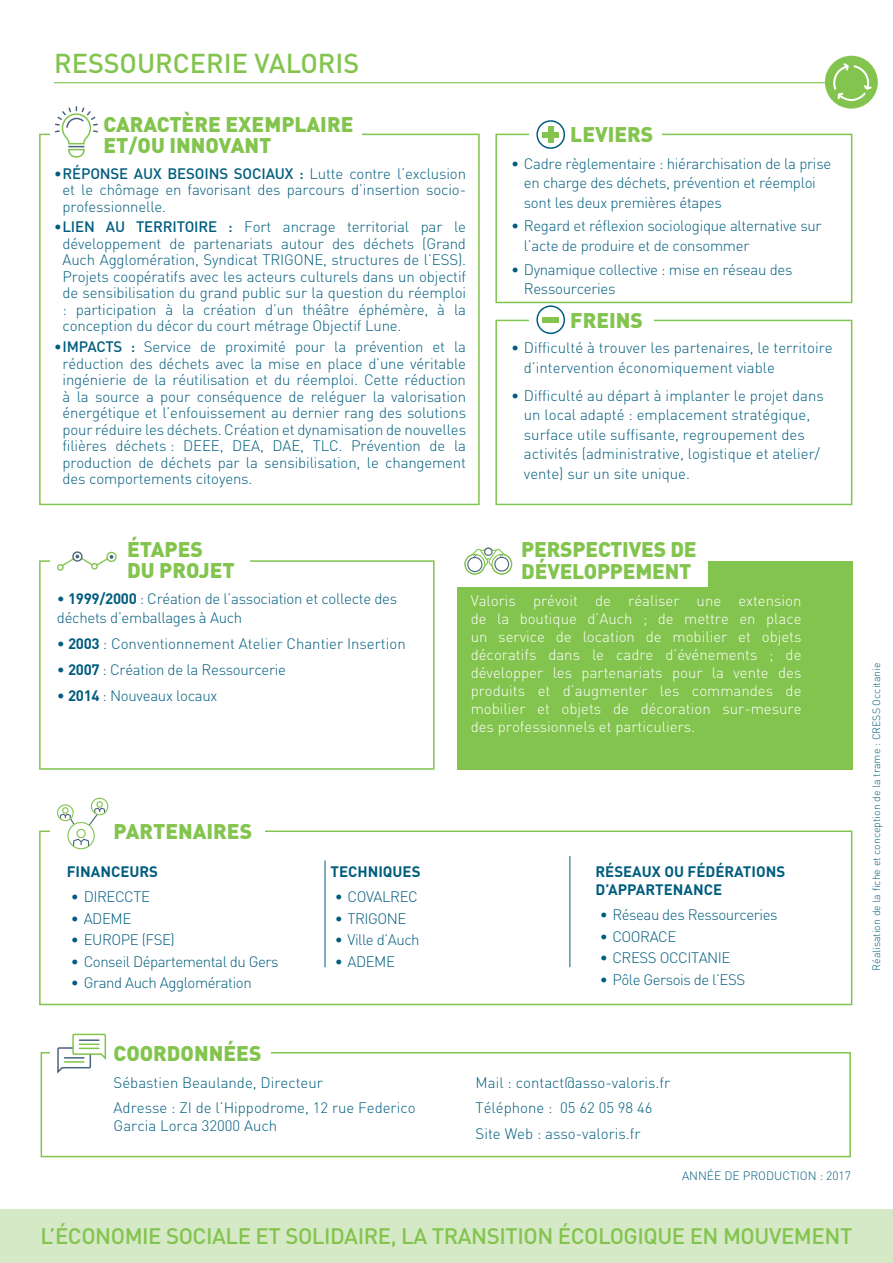
<style>
.page{position:relative;width:893px;height:1263px;background:#fff}
.page>*{position:absolute;margin:0;border:0;box-sizing:border-box;transform-origin:0 0}
.t1{font:500 27px "DIN";color:#82c44d}
.t2{font:500 22.2px "DIN";letter-spacing:-.02em;color:#82c44d}
.t3{font:900 21px/21px "DIN";color:#82c44d}
.t4{font:300 15px/16.5px "DIN";letter-spacing:-.01em;color:#005d7e}
.t5{font:300 15px/18px "DIN";color:#fff;text-align:justify}
.t6{font:300 15px "DIN";letter-spacing:-.03em;color:#005d7e}
.t7{font:700 15px/18px "DIN";color:#005d7e}
.t8{font:300 12px "DIN";color:#005d7e}
.t9{font:300 10.5px "DIN";color:#005d7e}
.s1{font-weight:500}
.s2{font-weight:700}
</style>
<div class="page">
<div style="left:0;top:1209px;width:893px;height:54px;background:#d6e9c6"></div>
<hr style="left:54px;top:82px;width:772px;height:1px;background:#82c44d">
<div style="left:39px;top:560px;width:396px;height:210px;border:2px solid #82c44d"></div>
<div style="left:50px;top:555px;width:200px;height:14px;background:#fff"></div>
<div style="left:457px;top:561px;width:395px;height:209px;background:#82c44d"></div>
<div style="left:454px;top:546px;width:254px;height:40px;background:#fff"></div>
<svg style="left:464px;top:547px;width:49px;height:28px"></svg>
<svg style="left:57px;top:551px;width:60px;height:20px"></svg>
<div style="left:72px;top:551px;width:11px;height:11px;border:1px solid #4a637c;border-radius:50%"></div>
<div style="left:495px;top:134px;width:357px;height:169px;border:2px solid #82c44d"></div>
<div style="left:529px;top:128px;width:132px;height:14px;background:#fff"></div>
<div style="left:39px;top:134px;width:441px;height:371px;border:2px solid #82c44d"></div>
<div style="left:495px;top:320px;width:357px;height:185px;border:2px solid #82c44d"></div>
<div style="left:536px;top:120px;width:29px;height:29px;border:2px solid #005d7e;border-radius:50%"></div>
<div style="left:542px;top:132px;width:17px;height:5px;background:#82c44d"></div>
<div style="left:548px;top:126px;width:5px;height:17px;background:#82c44d"></div>
<div style="left:50px;top:128px;width:312px;height:14px;background:#fff"></div>
<div style="left:529px;top:313px;width:124px;height:13px;background:#fff"></div>
<div style="left:542px;top:317px;width:17px;height:5px;background:#82c44d"></div>
<div style="left:536px;top:305px;width:29px;height:29px;border:2px solid #005d7e;border-radius:50%"></div>
<svg style="left:55px;top:106px;width:43px;height:52px"></svg>
<div style="left:41px;top:1052px;width:810px;height:105px;border:2px solid #82c44d"></div>
<div style="left:50px;top:1045px;width:220px;height:14px;background:#fff"></div>
<svg style="left:57px;top:1033px;width:50px;height:41px"></svg>
<div style="left:39px;top:830px;width:813px;height:175px;border:2px solid #82c44d"></div>
<hr style="left:325px;top:860px;width:1px;height:107px;background:#005d7e">
<hr style="left:569px;top:856px;width:1px;height:111px;background:#005d7e">
<div style="left:50px;top:824px;width:215px;height:13px;background:#fff"></div>
<svg style="left:57px;top:797px;width:52px;height:53px"></svg>
<div style="left:825px;top:56px;width:53px;height:53px;background:#82c44d;border-radius:50%"></div>
<svg style="left:833px;top:63px;width:39px;height:38px"></svg>
<h1 class="t1" style="left:54px;top:46px;width:307px">RESSOURCERIE VALORIS</h1>
<h3 class="t3" style="left:103px;top:113px;width:251px">CARACTÈRE EXEMPLAIRE<br>ET/OU INNOVANT</h3>
<p class="t4" style="left:63px;top:165px;width:405px;text-align:justify;text-indent:-9px"><span class="s1">•RÉPONSE AUX BESOINS SOCIAUX :</span> Lutte contre l’exclusion et le chômage en favorisant des parcours d’insertion socio&shy;professionnelle.</p>
<p class="t4" style="left:63px;top:219px;width:405px;text-align:justify;text-indent:-9px"><span class="s1">•LIEN AU TERRITOIRE :</span> Fort ancrage territorial par le développement de partenariats autour des déchets (Grand Auch Agglomération, Syndicat TRIGONE, structures de l’ESS).<br>Projets coopératifs avec les acteurs culturels dans un objectif de sensibilisation du grand public sur la question du réemploi : participation à la création d’un théâtre éphémère, à la conception du décor du court métrage Objectif Lune.</p>
<p class="t4" style="left:63px;top:338px;width:405px;text-align:justify;text-indent:-9px"><span class="s1">•IMPACTS :</span> Service de proximité pour la prévention et la réduction des déchets avec la mise en place d’une véritable ingénierie de la réutilisation et du réemploi. Cette réduction à la source a pour conséquence de reléguer la valorisation énergétique et l’enfouissement au dernier rang des solutions pour réduire les déchets. Création et dynamisation de nouvelles filières déchets : DEEE, DEA, DAE, TLC. Prévention de la production de déchets par la sensibilisation, le changement des comportements citoyens.</p>
<h3 class="t3" style="left:127px;top:537px;width:109px">ÉTAPES<br>DU PROJET</h3>
<h3 class="t3" style="left:570px;top:123px;width:85px">LEVIERS</h3>
<p class="t4" style="left:524px;top:153px;width:309px;line-height:19.5px;text-indent:-13px">• Cadre règlementaire : hiérarchisation de la prise en charge des déchets, prévention et réemploi sont les deux premières étapes</p>
<p class="t4" style="left:524px;top:216px;width:299px;line-height:19.5px;text-indent:-13px">• Regard et réflexion sociologique alternative sur l’acte de produire et de consommer</p>
<p class="t4" style="left:524px;top:259px;width:270px;line-height:19.5px;text-indent:-13px">• Dynamique collective : mise en réseau des<br>Ressourceries</p>
<h3 class="t3" style="left:570px;top:308px;width:74px">FREINS</h3>
<p class="t4" style="left:524px;top:338px;width:310px;line-height:19.5px;text-indent:-13px">• Difficulté à trouver les partenaires, le territoire d’intervention économiquement viable</p>
<p class="t4" style="left:524px;top:385px;width:302px;line-height:19.5px;text-indent:-13px">• Difficulté au départ à implanter le projet dans un local adapté : emplacement stratégique, surface utile suffisante, regroupement des activités (administrative, logistique et atelier/ vente) sur un site unique.</p>
<h3 class="t3" style="left:521px;top:537px;width:177px;line-height:22.5px">PERSPECTIVES DE<br>DÉVELOPPEMENT</h3>
<p class="t4" style="left:57px;top:589px;width:342px;line-height:19.5px">• <span class="s2">1999/2000</span> : Création de l’association et collecte des déchets d’emballages à Auch</p>
<p class="t4" style="left:57px;top:635px;width:350px">• <span class="s2">2003</span> : Conventionnement Atelier Chantier Insertion</p>
<p class="t4" style="left:57px;top:661px;width:231px">• <span class="s2">2007</span> : Création de la Ressourcerie</p>
<p class="t4" style="left:57px;top:687px;width:162px">• <span class="s2">2014</span> : Nouveaux locaux</p>
<h3 class="t3" style="left:114px;top:819px;width:140px">PARTENAIRES</h3>
<p class="t7" style="left:67px;top:861px;width:93px">FINANCEURS</p>
<p class="t6" style="left:71px;top:888px;width:81px">• DIRECCTE</p>
<p class="t4" style="left:71px;top:910px;width:62px">• ADEME</p>
<p class="t6" style="left:71px;top:931px;width:105px">• EUROPE (FSE)</p>
<p class="t6" style="left:71px;top:952px;width:209px">• Conseil Départemental du Gers</p>
<p class="t6" style="left:71px;top:974px;width:182px">• Grand Auch Agglomération</p>
<h3 class="t3" style="left:114px;top:1042px;width:149px">COORDONNÉES</h3>
<p class="t7" style="left:330px;top:861px;width:92px">TECHNIQUES</p>
<p class="t6" style="left:335px;top:888px;width:85px">• COVALREC</p>
<p class="t6" style="left:335px;top:909px;width:73px">• TRIGONE</p>
<p class="t6" style="left:335px;top:931px;width:86px">• Ville d’Auch</p>
<p class="t4" style="left:335px;top:953px;width:62px">• ADEME</p>
<p class="t4" style="left:114px;top:1069px;width:304px;line-height:25.8px">Sébastien Beaulande, Directeur<br>Adresse : ZI de l’Hippodrome, 12 rue Federico</p>
<p class="t4" style="left:114px;top:1117px;width:165px">Garcia Lorca 32000 Auch</p>
<p class="t5" style="left:471px;top:592px;width:332px">Valoris prévoit de réaliser une extension de la boutique d’Auch ; de mettre en place un service de location de mobilier et objets décoratifs dans le cadre d’événements ; de développer les partenariats pour la vente des produits et d’augmenter les commandes de mobilier et objets de décoration sur-mesure des professionnels et particuliers.</p>
<p class="t7" style="left:595px;top:861px;width:191px">RÉSEAUX OU FÉDÉRATIONS<br>D’APPARTENANCE</p>
<p class="t6" style="left:600px;top:906px;width:179px">• Réseau des Ressourceries</p>
<p class="t6" style="left:600px;top:927px;width:78px">• COORACE</p>
<p class="t6" style="left:600px;top:949px;width:132px">• CRESS OCCITANIE</p>
<p class="t6" style="left:600px;top:970px;width:147px">• Pôle Gersois de l’ESS</p>
<p class="t4" style="left:476px;top:1069px;width:196px;line-height:25.8px">Mail : contact@asso-valoris.fr<br>Téléphone : 05 62 05 98 46<br>Site Web : asso-valoris.fr</p>
<p class="t8" style="left:682px;top:1168px;width:170px">ANNÉE DE PRODUCTION : 2017</p>
<h2 class="t2" style="left:41px;top:1222px;width:813px">L’ÉCONOMIE SOCIALE ET SOLIDAIRE, LA TRANSITION ÉCOLOGIQUE EN MOUVEMENT</h2>
<p class="t9" style="left:870px;top:971px;width:309px;rotate:-90deg">Réalisation de la fiche et conception de la trame : CRESS Occitanie</p>
</div>
